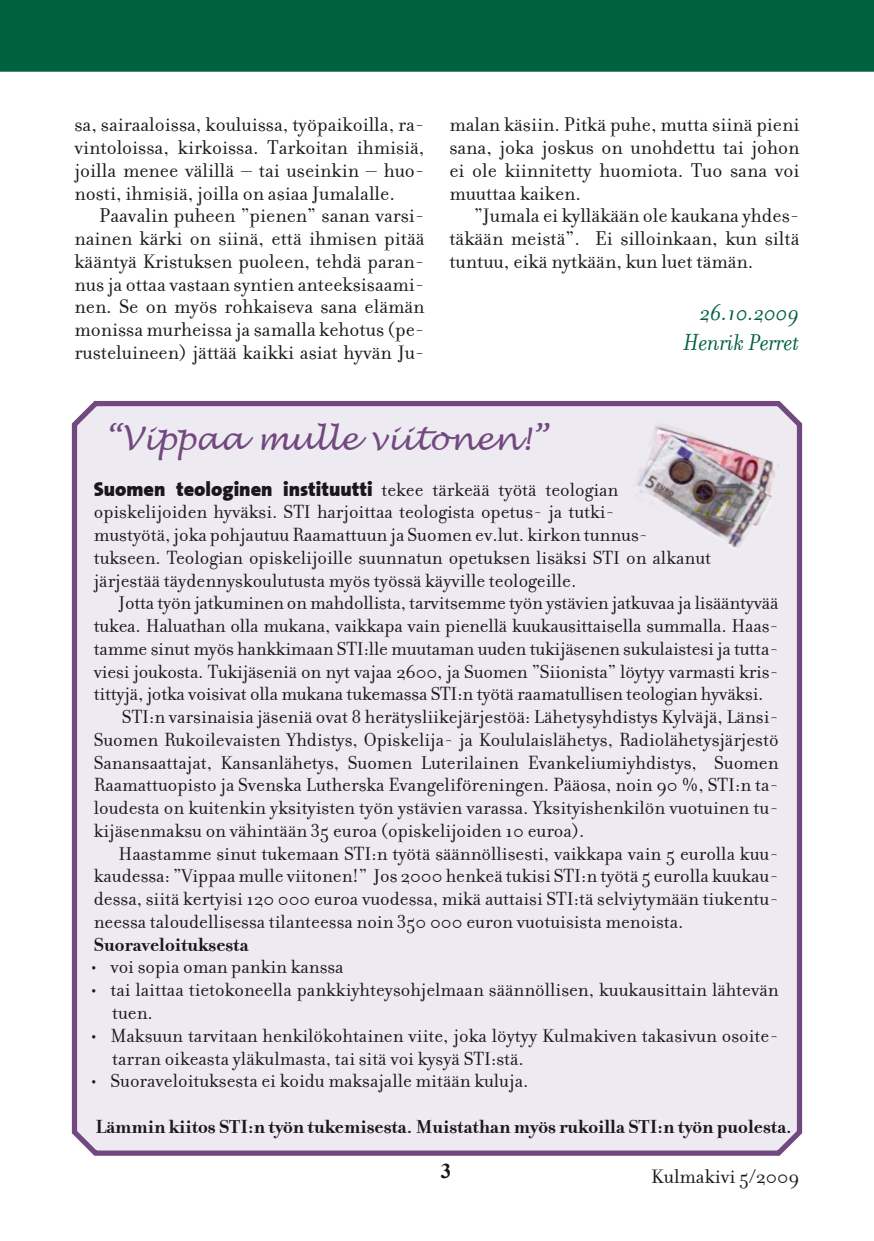
<style>
.page{position:relative;width:874px;height:1241px;background:#fff}
.page>*{position:absolute;margin:0;border:0;box-sizing:border-box;transform-origin:0 0}
.t1{font:italic 31.5px "Lucida Handwriting";color:#72497e}
.t2{font:italic 24.5px/29.4px "Filosofia";color:#00613e;text-align:right}
.t3{font:21px/22.8px "Filosofia";color:#1a171c;text-align:justify}
.t4{font:700 21px "Times New Roman";color:#1a171c}
.t5{font:20.12px/22.8px "Filosofia";color:#1a171c}
.t6{font:700 20.12px "Filosofia";color:#1a171c}
.t7{font:20.12px "The Sans Black Plain";color:#1a171c}
.s1{font-family:"Filosofia"}
</style>
<div class="page">
<div style="left:0;top:0;width:873px;height:72px;background:#00613e"></div>
<div style="left:71px;top:401px;width:732px;height:755px;background:#eeeaf1"></div>
<div style="left:623px;top:420px;width:167px;height:138px;background:#eeeaf1"></div>
<img style="left:632px;top:420px;width:148px;height:130px">
<p class="t3" style="left:74px;top:114px;width:351px">sa, sairaaloissa, kouluissa, työpaikoilla, ra&shy;vintoloissa, kirkoissa. Tarkoitan ihmisiä, joilla menee välillä – tai useinkin – huo&shy;nosti, ihmisiä, joilla on asiaa Jumalalle.</p>
<p class="t3" style="left:74px;top:205px;width:351px;text-indent:25px">Paavalin puheen ”pienen” sanan varsi&shy;nainen kärki on siinä, että ihmisen pitää kääntyä Kristuksen puoleen, tehdä paran&shy;nus ja ottaa vastaan syntien anteeksisaami&shy;nen. Se on myös rohkaiseva sana elämän monissa murheissa ja samalla kehotus (pe&shy;rusteluineen) jättää kaikki asiat hyvän Ju-</p>
<p class="t3" style="left:449px;top:114px;width:351px">malan käsiin. Pitkä puhe, mutta siinä pieni sana, joka joskus on unohdettu tai johon ei ole kiinnitetty huomiota. Tuo sana voi muuttaa kaiken.</p>
<p class="t3" style="left:449px;top:205px;width:351px;text-indent:25px">”Jumala ei kylläkään ole kaukana yhdes&shy;täkään meistä”. Ei silloinkaan, kun siltä tuntuu, eikä nytkään, kun luet tämän.</p>
<p class="t2" style="left:683px;top:298px;width:117px">26.10.2009<br>Henrik Perret</p>
<h1 class="t1" style="left:105px;top:420px;width:443px">“Vippaa mulle viitonen!”</h1>
<p class="t7" style="left:94px;top:471px;width:526px">Suomen teologinen instituutti <span class="s1">tekee tärkeää työtä teologian</span></p>
<p class="t5" style="left:94px;top:501px;width:618px">opiskelijoiden hyväksi. STI harjoittaa teologista opetus- ja tutki-<br>mustyötä, joka pohjautuu Raamattuun ja Suomen ev.lut. kirkon tunnus&shy;tukseen. Teologian opiskelijoille suunnatun opetuksen lisäksi STI on alkanut järjestää täydennyskoulutusta myös työssä käyville teologeille.</p>
<p class="t5" style="left:118px;top:592px;width:661px">Jotta työn jatkuminen on mahdollista, tarvitsemme työn ystävien jatkuvaa ja lisääntyvää</p>
<p class="t5" style="left:94px;top:614px;width:686px">tukea. Haluathan olla mukana, vaikkapa vain pienellä kuukausittaisella summalla. Haas-</p>
<p class="t5" style="left:94px;top:637px;width:686px">tamme sinut myös hankkimaan STI:lle muutaman uuden tukijäsenen sukulaistesi ja tutta-</p>
<p class="t5" style="left:94px;top:660px;width:686px">viesi joukosta. Tukijäseniä on nyt vajaa 2600, ja Suomen ”Siionista” löytyy varmasti kris-</p>
<p class="t5" style="left:94px;top:683px;width:671px">tittyjä, jotka voisivat olla mukana tukemassa STI:n työtä raamatullisen teologian hyväksi.</p>
<p class="t5" style="left:122px;top:705px;width:658px">STI:n varsinaisia jäseniä ovat 8 herätysliikejärjestöä: Lähetysyhdistys Kylväjä, Länsi-</p>
<p class="t5" style="left:94px;top:728px;width:686px">Suomen Rukoilevaisten Yhdistys, Opiskelija- ja Koululaislähetys, Radiolähetysjärjestö</p>
<p class="t5" style="left:94px;top:751px;width:686px">Sanansaattajat, Kansanlähetys, Suomen Luterilainen Evankeliumiyhdistys, Suomen</p>
<p class="t5" style="left:94px;top:774px;width:686px">Raamattuopisto ja Svenska Lutherska Evangeliföreningen. Pääosa, noin 90 %, STI:n ta-</p>
<p class="t5" style="left:94px;top:796px;width:686px">loudesta on kuitenkin yksityisten työn ystävien varassa. Yksityishenkilön vuotuinen tu-</p>
<p class="t5" style="left:94px;top:819px;width:492px">kijäsenmaksu on vähintään 35 euroa (opiskelijoiden 10 euroa).</p>
<p class="t5" style="left:118px;top:842px;width:661px">Haastamme sinut tukemaan STI:n työtä säännöllisesti, vaikkapa vain 5 eurolla kuu-</p>
<p class="t5" style="left:94px;top:865px;width:686px">kaudessa: ”Vippaa mulle viitonen!” Jos 2000 henkeä tukisi STI:n työtä 5 eurolla kuukau-</p>
<p class="t5" style="left:94px;top:887px;width:686px">dessa, siitä kertyisi 120 000 euroa vuodessa, mikä auttaisi STI:tä selviytymään tiukentu-</p>
<p class="t5" style="left:94px;top:910px;width:591px">neessa taloudellisessa tilanteessa noin 350 000 euron vuotuisista menoista.</p>
<p class="t6" style="left:94px;top:932px;width:156px">Suoraveloituksesta</p>
<p class="t5" style="left:91px;top:955px;width:254px">• voi sopia oman pankin kanssa</p>
<p class="t5" style="left:112px;top:978px;width:667px;text-indent:-21px">• tai laittaa tietokoneella pankkiyhteysohjelmaan säännöllisen, kuukausittain lähtevän tuen.</p>
<p class="t5" style="left:112px;top:1024px;width:667px;text-indent:-21px">• Maksuun tarvitaan henkilökohtainen viite, joka löytyy Kulmakiven takasivun osoite&shy;tarran oikeasta yläkulmasta, tai sitä voi kysyä STI:stä.</p>
<p class="t5" style="left:91px;top:1069px;width:438px">• Suoraveloituksesta ei koidu maksajalle mitään kuluja.</p>
<p class="t6" style="left:95px;top:1114px;width:697px">Lämmin kiitos STI:n työn tukemisesta. Muistathan myös rukoilla STI:n työn puolesta.</p>
<p class="t4" style="left:440px;top:1156px;width:12px">3</p>
<p class="t3" style="left:651px;top:1164px;width:149px">Kulmakivi 5/2009</p>
</div>
